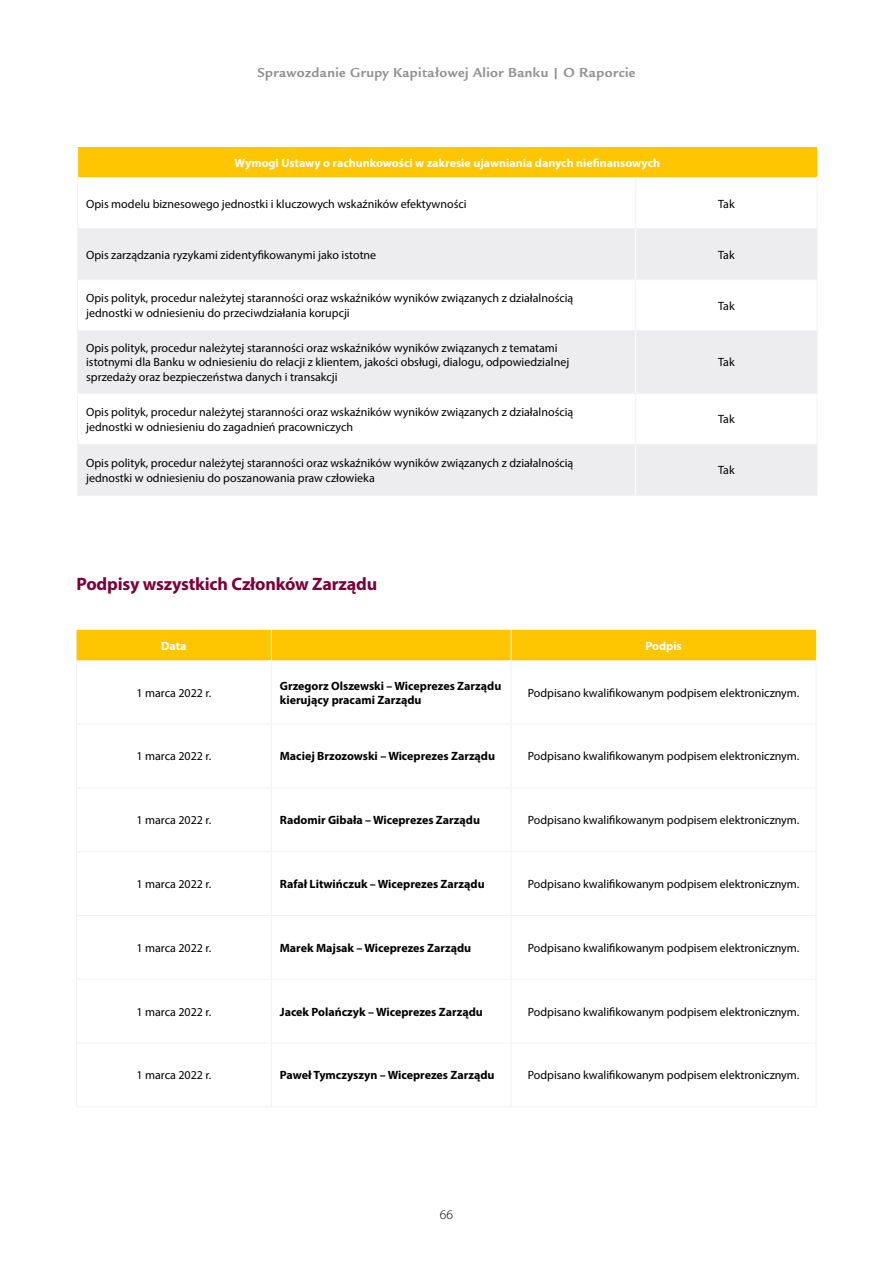
<style>
.page{position:relative;width:893px;height:1263px;background:#fff}
.page>*{position:absolute;margin:0;border:0;box-sizing:border-box;transform-origin:0 0}
.t1{font:700 18px "Myriad Pro";letter-spacing:-.01em;color:#7a003a}
.t2{font:700 13.5px "Legacy Sans EFCEOP";letter-spacing:.03em;color:#929292}
.t3{font:300 13.5px "Myriad Pro";color:#000}
.t4{font:12px/14.4px "Myriad Pro";color:#000}
.t5{font:700 12px/14.4px "Myriad Pro";color:#000}
.t6{font:700 12px "Myriad Pro";color:#fff}
</style>
<div class="page">
<div style="left:78px;top:147px;width:739px;height:30px;background:#fdc600"></div>
<svg style="left:78px;top:229px;width:739px;height:266px;fill:#ededf0"></svg>
<hr style="left:77px;top:177px;width:559px;height:1px;background:#f4f2f0">
<hr style="left:636px;top:177px;width:181px;height:1px;background:#f4f2f0">
<hr style="left:77px;top:228px;width:559px;height:1px;background:#f4f2f0">
<hr style="left:636px;top:228px;width:181px;height:1px;background:#f4f2f0">
<hr style="left:77px;top:279px;width:559px;height:1px;background:#f4f2f0">
<hr style="left:636px;top:279px;width:181px;height:1px;background:#f4f2f0">
<hr style="left:77px;top:330px;width:559px;height:1px;background:#f4f2f0">
<hr style="left:636px;top:330px;width:181px;height:1px;background:#f4f2f0">
<hr style="left:77px;top:393px;width:559px;height:1px;background:#f4f2f0">
<hr style="left:636px;top:393px;width:181px;height:1px;background:#f4f2f0">
<hr style="left:77px;top:444px;width:559px;height:1px;background:#f4f2f0">
<hr style="left:636px;top:444px;width:181px;height:1px;background:#f4f2f0">
<hr style="left:77px;top:495px;width:559px;height:1px;background:#f4f2f0">
<hr style="left:636px;top:495px;width:181px;height:1px;background:#f4f2f0">
<hr style="left:635px;top:178px;width:1px;height:50px;background:#f4f2f0">
<hr style="left:635px;top:280px;width:1px;height:50px;background:#f4f2f0">
<hr style="left:635px;top:394px;width:1px;height:50px;background:#f4f2f0">
<hr style="left:77px;top:178px;width:1px;height:50px;background:#f4f2f0">
<hr style="left:817px;top:178px;width:1px;height:50px;background:#f4f2f0">
<hr style="left:77px;top:229px;width:1px;height:50px;background:#f4f2f0">
<hr style="left:817px;top:229px;width:1px;height:50px;background:#f4f2f0">
<hr style="left:77px;top:280px;width:1px;height:50px;background:#f4f2f0">
<hr style="left:817px;top:280px;width:1px;height:50px;background:#f4f2f0">
<hr style="left:77px;top:331px;width:1px;height:62px;background:#f4f2f0">
<hr style="left:817px;top:331px;width:1px;height:62px;background:#f4f2f0">
<hr style="left:77px;top:394px;width:1px;height:50px;background:#f4f2f0">
<hr style="left:817px;top:394px;width:1px;height:50px;background:#f4f2f0">
<hr style="left:77px;top:445px;width:1px;height:50px;background:#f4f2f0">
<hr style="left:817px;top:445px;width:1px;height:50px;background:#f4f2f0">
<hr style="left:635px;top:229px;width:1px;height:50px;background:#fff">
<hr style="left:635px;top:331px;width:1px;height:62px;background:#fff">
<hr style="left:635px;top:445px;width:1px;height:50px;background:#fff">
<div style="left:77px;top:630px;width:739px;height:30px;background:#fdc600"></div>
<hr style="left:76px;top:724px;width:195px;height:1px;background:#f4f2f0">
<hr style="left:271px;top:724px;width:240px;height:1px;background:#f4f2f0">
<hr style="left:511px;top:724px;width:305px;height:1px;background:#f4f2f0">
<hr style="left:76px;top:787px;width:195px;height:1px;background:#f4f2f0">
<hr style="left:271px;top:787px;width:240px;height:1px;background:#f4f2f0">
<hr style="left:511px;top:787px;width:305px;height:1px;background:#f4f2f0">
<hr style="left:76px;top:851px;width:195px;height:1px;background:#f4f2f0">
<hr style="left:271px;top:851px;width:240px;height:1px;background:#f4f2f0">
<hr style="left:511px;top:851px;width:305px;height:1px;background:#f4f2f0">
<hr style="left:76px;top:915px;width:195px;height:1px;background:#f4f2f0">
<hr style="left:271px;top:915px;width:240px;height:1px;background:#f4f2f0">
<hr style="left:511px;top:915px;width:305px;height:1px;background:#f4f2f0">
<hr style="left:76px;top:979px;width:195px;height:1px;background:#f4f2f0">
<hr style="left:271px;top:979px;width:240px;height:1px;background:#f4f2f0">
<hr style="left:511px;top:979px;width:305px;height:1px;background:#f4f2f0">
<hr style="left:76px;top:1043px;width:195px;height:1px;background:#f4f2f0">
<hr style="left:271px;top:1043px;width:240px;height:1px;background:#f4f2f0">
<hr style="left:511px;top:1043px;width:305px;height:1px;background:#f4f2f0">
<hr style="left:76px;top:1106px;width:195px;height:1px;background:#f4f2f0">
<hr style="left:271px;top:1106px;width:240px;height:1px;background:#f4f2f0">
<hr style="left:511px;top:1106px;width:305px;height:1px;background:#f4f2f0">
<hr style="left:271px;top:660px;width:1px;height:64px;background:#f4f2f0">
<hr style="left:511px;top:660px;width:1px;height:64px;background:#f4f2f0">
<hr style="left:271px;top:724px;width:1px;height:63px;background:#f4f2f0">
<hr style="left:511px;top:724px;width:1px;height:63px;background:#f4f2f0">
<hr style="left:271px;top:788px;width:1px;height:63px;background:#f4f2f0">
<hr style="left:511px;top:788px;width:1px;height:63px;background:#f4f2f0">
<hr style="left:271px;top:852px;width:1px;height:63px;background:#f4f2f0">
<hr style="left:511px;top:852px;width:1px;height:63px;background:#f4f2f0">
<hr style="left:271px;top:916px;width:1px;height:63px;background:#f4f2f0">
<hr style="left:511px;top:916px;width:1px;height:63px;background:#f4f2f0">
<hr style="left:271px;top:979px;width:1px;height:64px;background:#f4f2f0">
<hr style="left:511px;top:979px;width:1px;height:64px;background:#f4f2f0">
<hr style="left:271px;top:1043px;width:1px;height:63px;background:#f4f2f0">
<hr style="left:511px;top:1043px;width:1px;height:63px;background:#f4f2f0">
<hr style="left:76px;top:660px;width:1px;height:64px;background:#f4f2f0">
<hr style="left:816px;top:660px;width:1px;height:64px;background:#f4f2f0">
<hr style="left:76px;top:724px;width:1px;height:63px;background:#f4f2f0">
<hr style="left:816px;top:724px;width:1px;height:63px;background:#f4f2f0">
<hr style="left:76px;top:788px;width:1px;height:63px;background:#f4f2f0">
<hr style="left:816px;top:788px;width:1px;height:63px;background:#f4f2f0">
<hr style="left:76px;top:852px;width:1px;height:63px;background:#f4f2f0">
<hr style="left:816px;top:852px;width:1px;height:63px;background:#f4f2f0">
<hr style="left:76px;top:916px;width:1px;height:63px;background:#f4f2f0">
<hr style="left:816px;top:916px;width:1px;height:63px;background:#f4f2f0">
<hr style="left:76px;top:979px;width:1px;height:64px;background:#f4f2f0">
<hr style="left:816px;top:979px;width:1px;height:64px;background:#f4f2f0">
<hr style="left:76px;top:1043px;width:1px;height:63px;background:#f4f2f0">
<hr style="left:816px;top:1043px;width:1px;height:63px;background:#f4f2f0">
<hr style="left:271px;top:630px;width:1px;height:30px;background:#fff">
<hr style="left:511px;top:630px;width:1px;height:30px;background:#fff">
<p class="t2" style="left:257px;top:64px;width:380px">Sprawozdanie Grupy Kapitałowej Alior Banku | O Raporcie</p>
<p class="t6" style="left:235px;top:155px;width:427px">Wymogi Ustawy o rachunkowości w zakresie ujawniania danych niefinansowych</p>
<p class="t4" style="left:86px;top:196px;width:382px">Opis modelu biznesowego jednostki i kluczowych wskaźników efektywności</p>
<p class="t4" style="left:718px;top:196px;width:18px">Tak</p>
<p class="t4" style="left:86px;top:247px;width:292px">Opis zarządzania ryzykami zidentyfikowanymi jako istotne</p>
<p class="t4" style="left:718px;top:247px;width:18px">Tak</p>
<p class="t4" style="left:86px;top:291px;width:489px">Opis polityk, procedur należytej staranności oraz wskaźników wyników związanych z działalnością jednostki w odniesieniu do przeciwdziałania korupcji</p>
<p class="t4" style="left:718px;top:298px;width:18px">Tak</p>
<p class="t4" style="left:86px;top:341px;width:485px">Opis polityk, procedur należytej staranności oraz wskaźników wyników związanych z tematami istotnymi dla Banku w odniesieniu do relacji z klientem, jakości obsługi, dialogu, odpowiedzialnej sprzedaży oraz bezpieczeństwa danych i transakcji</p>
<p class="t4" style="left:718px;top:355px;width:18px">Tak</p>
<p class="t4" style="left:86px;top:405px;width:489px">Opis polityk, procedur należytej staranności oraz wskaźników wyników związanych z działalnością jednostki w odniesieniu do zagadnień pracowniczych</p>
<p class="t4" style="left:718px;top:412px;width:18px">Tak</p>
<p class="t4" style="left:86px;top:456px;width:489px">Opis polityk, procedur należytej staranności oraz wskaźników wyników związanych z działalnością jednostki w odniesieniu do poszanowania praw człowieka</p>
<p class="t4" style="left:718px;top:463px;width:18px">Tak</p>
<h1 class="t1" style="left:77px;top:572px;width:302px">Podpisy wszystkich Członków Zarządu</h1>
<p class="t6" style="left:161px;top:638px;width:27px">Data</p>
<p class="t6" style="left:645px;top:638px;width:38px">Podpis</p>
<p class="t4" style="left:136px;top:685px;width:76px">1 marca 2022 r.</p>
<p class="t5" style="left:280px;top:678px;width:223px">Grzegorz Olszewski – Wiceprezes Zarządu kierujący pracami Zarządu</p>
<p class="t4" style="left:528px;top:685px;width:273px">Podpisano kwalifikowanym podpisem elektronicznym.</p>
<p class="t4" style="left:136px;top:749px;width:76px">1 marca 2022 r.</p>
<p class="t5" style="left:280px;top:749px;width:217px">Maciej Brzozowski – Wiceprezes Zarządu</p>
<p class="t4" style="left:528px;top:749px;width:273px">Podpisano kwalifikowanym podpisem elektronicznym.</p>
<p class="t4" style="left:136px;top:813px;width:76px">1 marca 2022 r.</p>
<p class="t5" style="left:280px;top:813px;width:202px">Radomir Gibała – Wiceprezes Zarządu</p>
<p class="t4" style="left:528px;top:813px;width:273px">Podpisano kwalifikowanym podpisem elektronicznym.</p>
<p class="t4" style="left:136px;top:877px;width:76px">1 marca 2022 r.</p>
<p class="t5" style="left:280px;top:876px;width:206px">Rafał Litwińczuk – Wiceprezes Zarządu</p>
<p class="t4" style="left:528px;top:877px;width:273px">Podpisano kwalifikowanym podpisem elektronicznym.</p>
<p class="t4" style="left:136px;top:940px;width:76px">1 marca 2022 r.</p>
<p class="t5" style="left:280px;top:940px;width:193px">Marek Majsak – Wiceprezes Zarządu</p>
<p class="t4" style="left:528px;top:940px;width:273px">Podpisano kwalifikowanym podpisem elektronicznym.</p>
<p class="t4" style="left:136px;top:1004px;width:76px">1 marca 2022 r.</p>
<p class="t5" style="left:280px;top:1004px;width:205px">Jacek Polańczyk – Wiceprezes Zarządu</p>
<p class="t4" style="left:528px;top:1004px;width:273px">Podpisano kwalifikowanym podpisem elektronicznym.</p>
<p class="t4" style="left:136px;top:1068px;width:76px">1 marca 2022 r.</p>
<p class="t5" style="left:280px;top:1068px;width:216px">Paweł Tymczyszyn – Wiceprezes Zarządu</p>
<p class="t4" style="left:528px;top:1068px;width:273px">Podpisano kwalifikowanym podpisem elektronicznym.</p>
<p class="t3" style="left:440px;top:1206px;width:15px">66</p>
</div>
